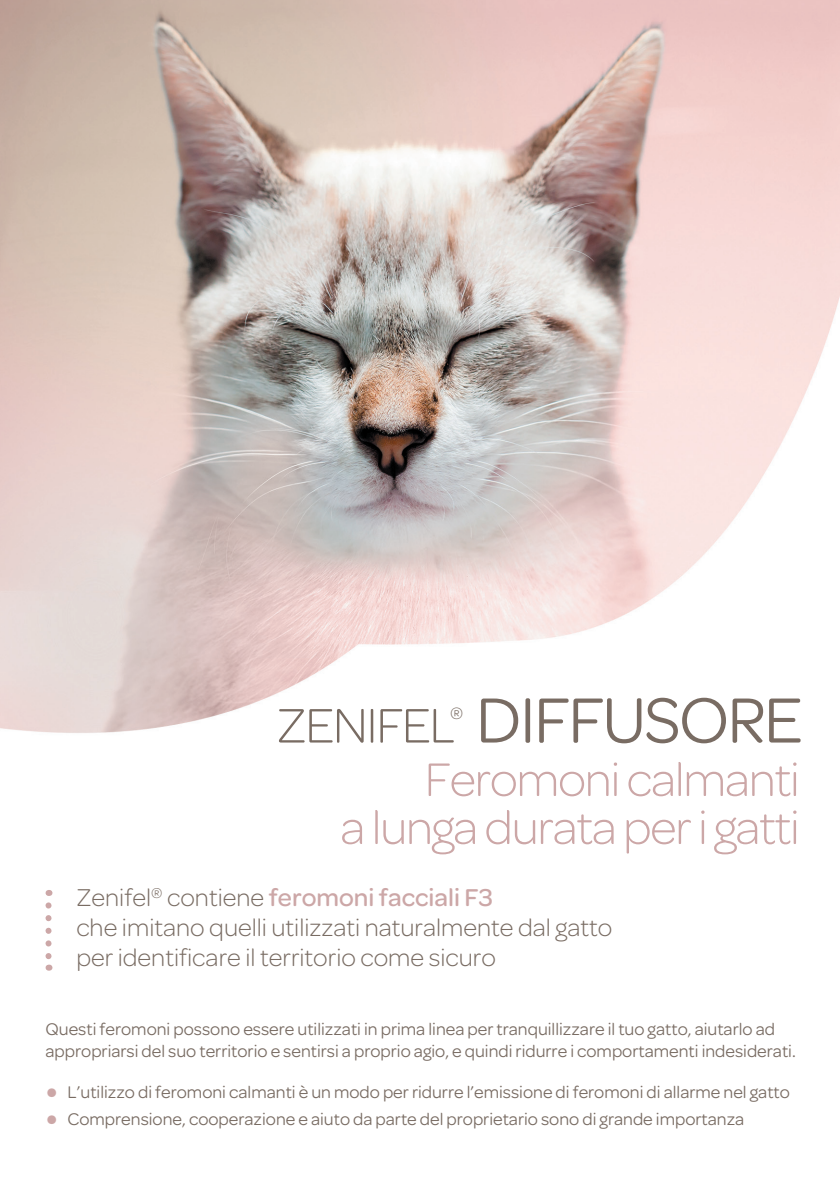
<style>
.page{position:relative;width:840px;height:1191px;background:#fff}
.page>*{position:absolute;margin:0;border:0;box-sizing:border-box;transform-origin:0 0}
.t1{font:68px "Omnes";letter-spacing:-.03em;color:#796c63}
.t2{font:300 51.6px "Omnes";letter-spacing:-.03em;color:#796c63}
.t3{font:300 50px "Omnes";letter-spacing:-.025em;color:#cca7a7}
.contenue_text{font:300 26px/30px "Omnes";color:#796c63}
.contenue_text-2{font:18px/22px "Omnes";color:#796c63}
.t4{font:300 17.4px "Omnes";color:#796c63}
.s1{font-weight:500;color:#cca7a7}
.s2{font-weight:500;font-size:38px;color:#cca7a7}
</style>
<div class="page">
<img style="left:0;top:0;width:839px;height:971px">
<svg style="left:45px;top:905px;width:6px;height:65px"></svg>
<img style="left:793px;top:319px;width:46px;height:641px">
<p class="t4" style="left:450px;top:703px;width:15px">®</p>
<p class="t1" style="left:475px;top:682px;width:328px">DIFFUSORE</p>
<p class="t2" style="left:276px;top:697px;width:180px">ZENIFEL</p>
<p class="t3" style="left:424px;top:752px;width:376px">Feromoni calmanti</p>
<p class="t3" style="left:340px;top:800px;width:460px">a lunga durata per i gatti</p>
<p class="contenue_text" style="left:76px;top:883px;width:537px">Zenifel<sup>®</sup> contiene <span class="s1">feromoni facciali F3<br></span>che imitano quelli utilizzati naturalmente dal gatto per identificare il territorio come sicuro</p>
<p class="contenue_text-2" style="left:45px;top:1017px;width:751px">Questi feromoni possono essere utilizzati in prima linea per tranquillizzare il tuo gatto, aiutarlo ad appropriarsi del suo territorio e sentirsi a proprio agio, e quindi ridurre i comportamenti indesiderati.</p>
<p class="contenue_text-2" style="left:45px;top:1081px;width:745px"><span class="s2">•</span> L’utilizzo di feromoni calmanti è un modo per ridurre l’emissione di feromoni di allarme nel gatto</p>
<p class="contenue_text-2" style="left:45px;top:1108px;width:700px"><span class="s2">•</span> Comprensione, cooperazione e aiuto da parte del proprietario sono di grande importanza</p>
</div>
